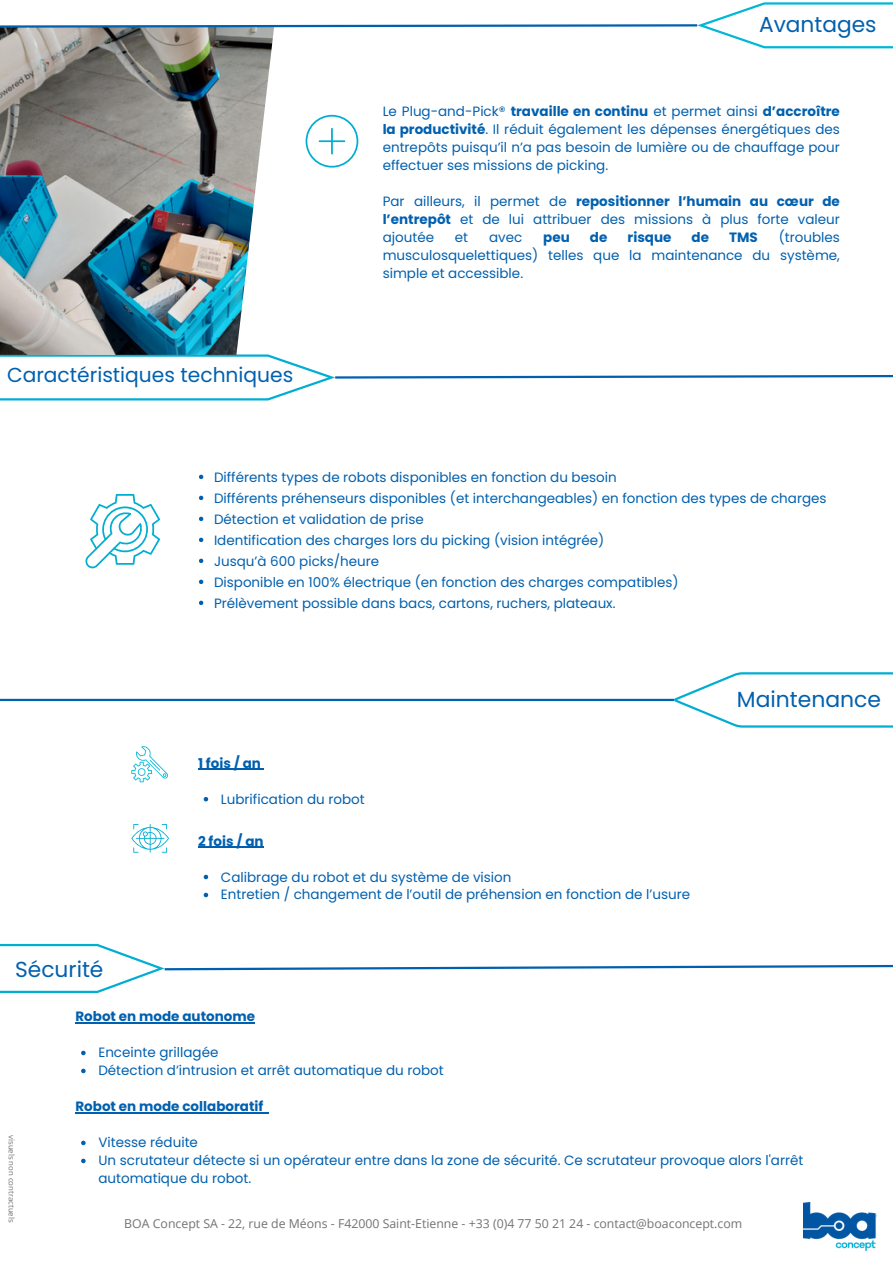
<style>
.page{position:relative;width:893px;height:1264px;background:#fff}
.page>*{position:absolute;margin:0;border:0;box-sizing:border-box;transform-origin:0 0}
.t1{font:21.9px "Poppins";color:#0060af}
.t2{font:21.75px "Poppins";color:#0060af}
.t3{font:20.25px "Poppins";color:#0060af}
.t4{font:13.5px/18px "Poppins";color:#0060af;text-align:justify}
.t5{font:700 13.5px "Poppins";color:#0060af}
.t6{font:12.3px "Open Sans";color:#737373}
.t7{font:7.8px "Open Sans";color:#737373}
.s1{font-weight:700}
</style>
<div class="page">
<svg style="left:0;top:943px;width:892px;height:50px"></svg>
<svg style="left:674px;top:672px;width:218px;height:55px"></svg>
<hr style="left:0;top:698px;width:674px;height:3px;background:#0060af">
<img style="left:803px;top:1202px;width:73px;height:48px">
<svg style="left:0;top:355px;width:892px;height:45px"></svg>
<svg style="left:131px;top:746px;width:37px;height:36px"></svg>
<svg style="left:131px;top:824px;width:37px;height:28px"></svg>
<svg style="left:85px;top:494px;width:75px;height:74px"></svg>
<img style="left:0;top:48px;width:272px;height:307px">
<svg style="left:0;top:2px;width:892px;height:46px"></svg>
<svg style="left:204px;top:797px;width:4px;height:4px"></svg>
<hr style="left:198px;top:768px;width:63px;height:2px;background:#0060af">
<svg style="left:204px;top:874px;width:4px;height:5px"></svg>
<svg style="left:204px;top:892px;width:4px;height:5px"></svg>
<hr style="left:198px;top:846px;width:66px;height:1px;background:#0060af">
<svg style="left:81px;top:1050px;width:5px;height:5px"></svg>
<svg style="left:81px;top:1068px;width:5px;height:5px"></svg>
<svg style="left:81px;top:1140px;width:5px;height:5px"></svg>
<svg style="left:81px;top:1158px;width:5px;height:5px"></svg>
<hr style="left:75px;top:1022px;width:180px;height:1px;background:#0060af">
<hr style="left:75px;top:1112px;width:188px;height:1px;background:#0060af">
<svg style="left:199px;top:474px;width:4px;height:5px"></svg>
<svg style="left:199px;top:495px;width:4px;height:5px"></svg>
<svg style="left:199px;top:516px;width:4px;height:5px"></svg>
<svg style="left:199px;top:537px;width:4px;height:5px"></svg>
<svg style="left:199px;top:558px;width:4px;height:5px"></svg>
<svg style="left:199px;top:579px;width:4px;height:5px"></svg>
<svg style="left:199px;top:600px;width:4px;height:5px"></svg>
<svg style="left:305px;top:115px;width:53px;height:53px"></svg>
<p class="t2" style="left:759px;top:9px;width:119px">Avantages</p>
<p class="t3" style="left:7px;top:361px;width:288px">Caractéristiques techniques</p>
<p class="t4" style="left:382px;top:102px;width:458px">Le Plug-and-Pick® <span class="s1">travaille en continu</span> et permet ainsi <span class="s1">d’accroître la productivité</span>. Il réduit également les dépenses énergétiques des entrepôts puisqu’il n’a pas besoin de lumière ou de chauffage pour effectuer ses missions de picking.</p>
<p class="t4" style="left:382px;top:192px;width:458px">Par ailleurs, il permet de <span class="s1">repositionner l’humain au cœur de l’entrepôt</span> et de lui attribuer des missions à plus forte valeur ajoutée</p>
<p class="t4" style="left:382px;top:228px;width:458px;text-indent:396px">(troubles musculosquelettiques) telles que la maintenance du système, simple et accessible.</p>
<p class="t4" style="left:455px;top:228px;width:15px">et</p>
<p class="t4" style="left:489px;top:228px;width:35px">avec</p>
<p class="t5" style="left:543px;top:228px;width:28px">peu</p>
<p class="t5" style="left:590px;top:228px;width:19px">de</p>
<p class="t5" style="left:627px;top:228px;width:45px">risque</p>
<p class="t5" style="left:691px;top:228px;width:19px">de</p>
<p class="t5" style="left:729px;top:228px;width:30px">TMS</p>
<p class="t4" style="left:214px;top:468px;width:404px">Différents types de robots disponibles en fonction du besoin</p>
<p class="t4" style="left:214px;top:489px;width:614px">Différents préhenseurs disponibles (et interchangeables) en fonction des types de charges</p>
<p class="t4" style="left:214px;top:510px;width:211px">Détection et validation de prise</p>
<p class="t4" style="left:214px;top:531px;width:392px">Identification des charges lors du picking (vision intégrée)</p>
<p class="t4" style="left:214px;top:552px;width:167px">Jusqu’à 600 picks/heure</p>
<p class="t4" style="left:214px;top:573px;width:466px">Disponible en 100% électrique (en fonction des charges compatibles)</p>
<p class="t4" style="left:214px;top:594px;width:403px">Prélèvement possible dans bacs, cartons, ruchers, plateaux.</p>
<p class="t5" style="left:198px;top:753px;width:64px">1 fois / an</p>
<p class="t4" style="left:221px;top:790px;width:145px">Lubrification du robot</p>
<p class="t5" style="left:198px;top:831px;width:67px">2 fois / an</p>
<p class="t2" style="left:15px;top:953px;width:90px">Sécurité</p>
<p class="t4" style="left:221px;top:867px;width:292px">Calibrage du robot et du système de vision</p>
<p class="t4" style="left:221px;top:885px;width:471px">Entretien / changement de l’outil de préhension en fonction de l’usure</p>
<p class="t5" style="left:75px;top:1007px;width:181px">Robot en mode autonome</p>
<p class="t4" style="left:98px;top:1043px;width:121px">Enceinte grillagée</p>
<p class="t4" style="left:98px;top:1061px;width:347px">Détection d’intrusion et arrêt automatique du robot</p>
<p class="t5" style="left:75px;top:1097px;width:189px">Robot en mode collaboratif</p>
<p class="t1" style="left:736px;top:683px;width:146px">Maintenance</p>
<p class="t7" style="left:17px;top:1134px;width:89px;rotate:90deg">visuels non contractuels</p>
<p class="t4" style="left:98px;top:1133px;width:101px">Vitesse réduite</p>
<p class="t4" style="left:98px;top:1151px;width:706px">Un scrutateur détecte si un opérateur entre dans la zone de sécurité. Ce scrutateur provoque alors l'arrêt automatique du robot.</p>
<p class="t6" style="left:124px;top:1214px;width:619px">BOA Concept SA - 22, rue de Méons - F42000 Saint-Etienne - +33 (0)4 77 50 21 24 - contact@boaconcept.com</p>
</div>
